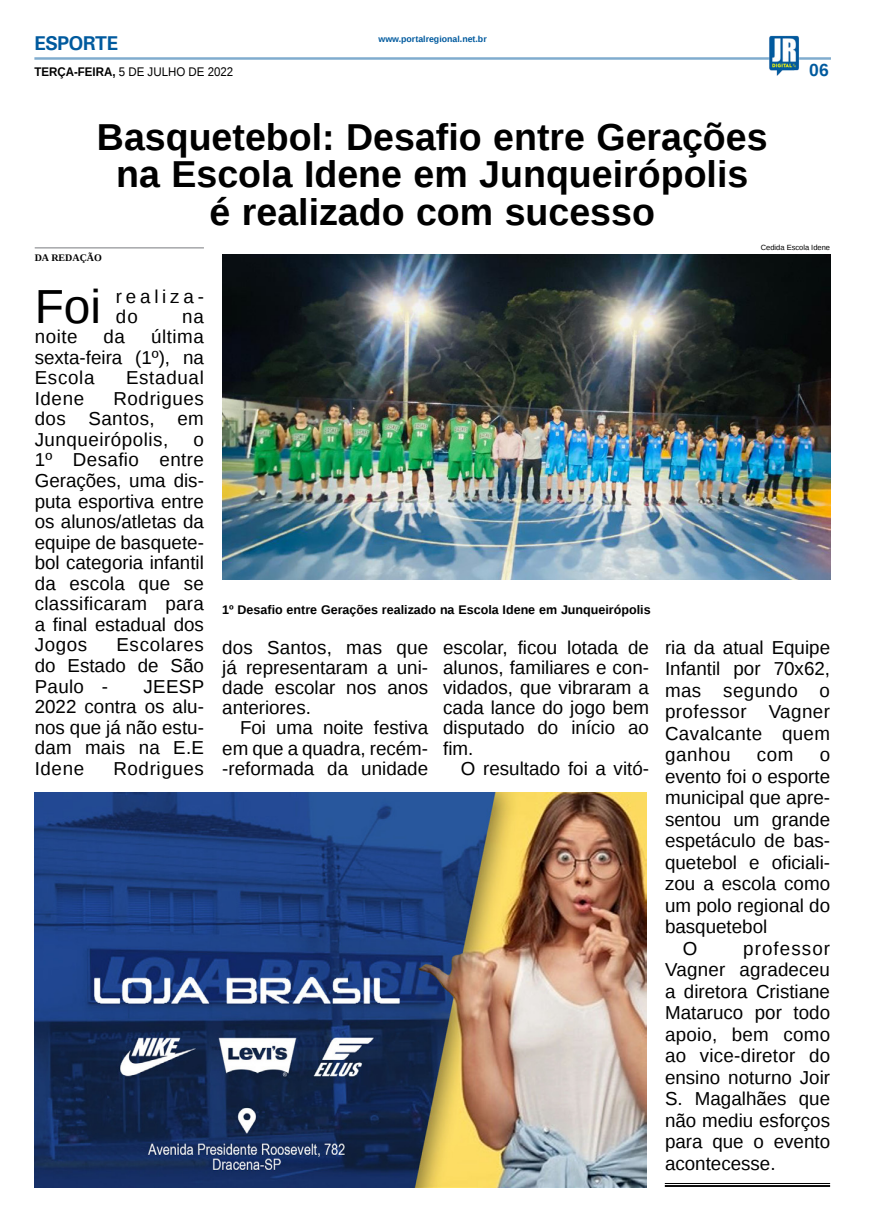
<style>
.page{position:relative;width:869px;height:1223px;background:#fff}
.page>*{position:absolute;margin:0;border:0;box-sizing:border-box;transform-origin:0 0}
.MATÉRIA{font:47.88px "Liberation Sans";color:#000}
.TÍTULO{font:700 37.5px/37.5px "Liberation Sans";color:#000;text-align:center}
.TITULO_PG{font:700 20px "Univers";letter-spacing:-.04em;color:#005a9e}
.MATÉRIA-2{font:18.75px/21.5px "Liberation Sans";color:#000;text-align:justify}
.MATÉRIA-3{font:18.75px "Liberation Sans";letter-spacing:.035em;color:#000}
.MATÉRIA-4{font:18.75px/20px "Liberation Sans";letter-spacing:.2em;color:#000}
.TÍTULO-2{font:700 17.5px "Liberation Sans";color:#005a9e}
.LEGENDA{font:700 12.5px "Liberation Sans";color:#000}
.DATA_PG{font:12.5px "Liberation Sans";color:#000;scale:.92 1}
.CRÉDITO_NOME{font:700 10px "Liberation Serif";color:#000}
.DATA_PG-2{font:700 8.75px "Liberation Sans";color:#005a9e}
.CRÉDITO_FOTO{font:7.5px "Liberation Sans";color:#000}
.s1{font-weight:700}
</style>
<div class="page">
<hr style="left:34px;top:57px;width:796px;height:3px;background:#005a9e">
<img style="left:768px;top:36px;width:30px;height:40px">
<img style="left:35px;top:792px;width:611px;height:395px">
<hr style="left:664px;top:1183px;width:165px;height:1px;background:#000">
<hr style="left:664px;top:1185px;width:165px;height:1px;background:#000">
<img style="left:222px;top:255px;width:607px;height:324px">
<hr style="left:35px;top:247px;width:169px;height:1px;background:#939598">
<p class="TITULO_PG" style="left:34px;top:31px;width:85px">ESPORTE</p>
<p class="DATA_PG" style="left:34px;top:65px;width:218px"><span class="s1">TERÇA-FEIRA,</span> 5 DE JULHO DE 2022</p>
<p class="DATA_PG-2" style="left:378px;top:33px;width:110px">www.portalregional.net.br</p>
<p class="TÍTULO-2" style="left:808px;top:58px;width:21px">06</p>
<p class="TÍTULO" style="left:97px;top:117px;width:672px">Basquetebol: Desafio entre Gerações na Escola Idene em Junqueirópolis<br>é realizado com sucesso</p>
<p class="CRÉDITO_NOME" style="left:35px;top:251px;width:69px">DA REDAÇÃO</p>
<p class="MATÉRIA" style="left:35px;top:279px;width:68px">Foi</p>
<p class="MATÉRIA-4" style="left:116px;top:287px;width:89px">realiza&shy;do</p>
<p class="CRÉDITO_FOTO" style="left:760px;top:243px;width:71px">Cedida Escola Idene</p>
<p class="MATÉRIA-2" style="left:182px;top:306px;width:23px">na</p>
<p class="MATÉRIA-2" style="left:35px;top:327px;width:171px;line-height:20.5px;text-indent:116px">última sexta-feira (1º), na Escola</p>
<p class="MATÉRIA-2" style="left:35px;top:327px;width:44px">noite</p>
<p class="MATÉRIA-2" style="left:104px;top:327px;width:23px">da</p>
<p class="MATÉRIA-3" style="left:126px;top:367px;width:79px">Estadual</p>
<p class="MATÉRIA-2" style="left:35px;top:389px;width:171px;line-height:20.5px;text-indent:79px">Rodrigues dos Santos, em Junqueirópolis,</p>
<p class="MATÉRIA-2" style="left:35px;top:388px;width:51px">Idene</p>
<p class="MATÉRIA-2" style="left:35px;top:430px;width:171px;line-height:20.5px;text-indent:159px">o 1º Desafio entre Gerações, uma dis&shy;puta esportiva entre os alunos/atletas da equipe de basquete&shy;bol categoria infantil da escola que se classificaram para a final estadual dos Jogos</p>
<p class="MATÉRIA-2" style="left:35px;top:635px;width:171px;line-height:20.5px;text-indent:82px">Escolares do Estado de São Paulo -</p>
<p class="MATÉRIA-2" style="left:35px;top:676px;width:171px;line-height:20.5px;text-indent:109px">JEESP 2022 contra os alu&shy;nos que já não estu&shy;dam mais na E.E Idene</p>
<p class="MATÉRIA-3" style="left:113px;top:757px;width:92px">Rodrigues</p>
<p class="LEGENDA" style="left:222px;top:601px;width:429px">1º Desafio entre Gerações realizado na Escola Idene em Junqueirópolis</p>
<p class="MATÉRIA-2" style="left:222px;top:638px;width:207px;line-height:20.1px">dos Santos, mas que já representaram a uni&shy;dade escolar nos anos anteriores.</p>
<p class="MATÉRIA-2" style="left:222px;top:718px;width:207px;line-height:20.1px;text-indent:18px">Foi uma noite festiva em que a quadra, recém--reformada da unidade</p>
<p class="MATÉRIA-2" style="left:443px;top:638px;width:207px;line-height:20.1px">escolar, ficou lotada de alunos, familiares e con&shy;vidados, que vibraram a cada lance do jogo bem disputado do início ao fim.</p>
<p class="MATÉRIA-2" style="left:460px;top:758px;width:189px">O resultado foi a vitó-</p>
<p class="MATÉRIA-2" style="left:664px;top:637px;width:166px">ria da atual Equipe Infantil por 70x62, mas segundo o professor Vagner Cavalcante quem ganhou</p>
<p class="MATÉRIA-2" style="left:664px;top:744px;width:166px;text-indent:155px">o evento foi o esporte municipal que apre&shy;sentou um grande espetáculo de bas&shy;quetebol e oficiali&shy;zou a escola como um polo regional do basquetebol</p>
<p class="MATÉRIA-2" style="left:682px;top:938px;width:16px">O</p>
<p class="MATÉRIA-2" style="left:756px;top:744px;width:38px">com</p>
<p class="MATÉRIA-2" style="left:664px;top:938px;width:166px;text-indent:78px">professor Vagner agradeceu a diretora Cristiane Mataruco por todo apoio, bem como ao vice-diretor do ensino noturno Joir S. Magalhães que não mediu esforços para que o evento acontecesse.</p>
</div>
